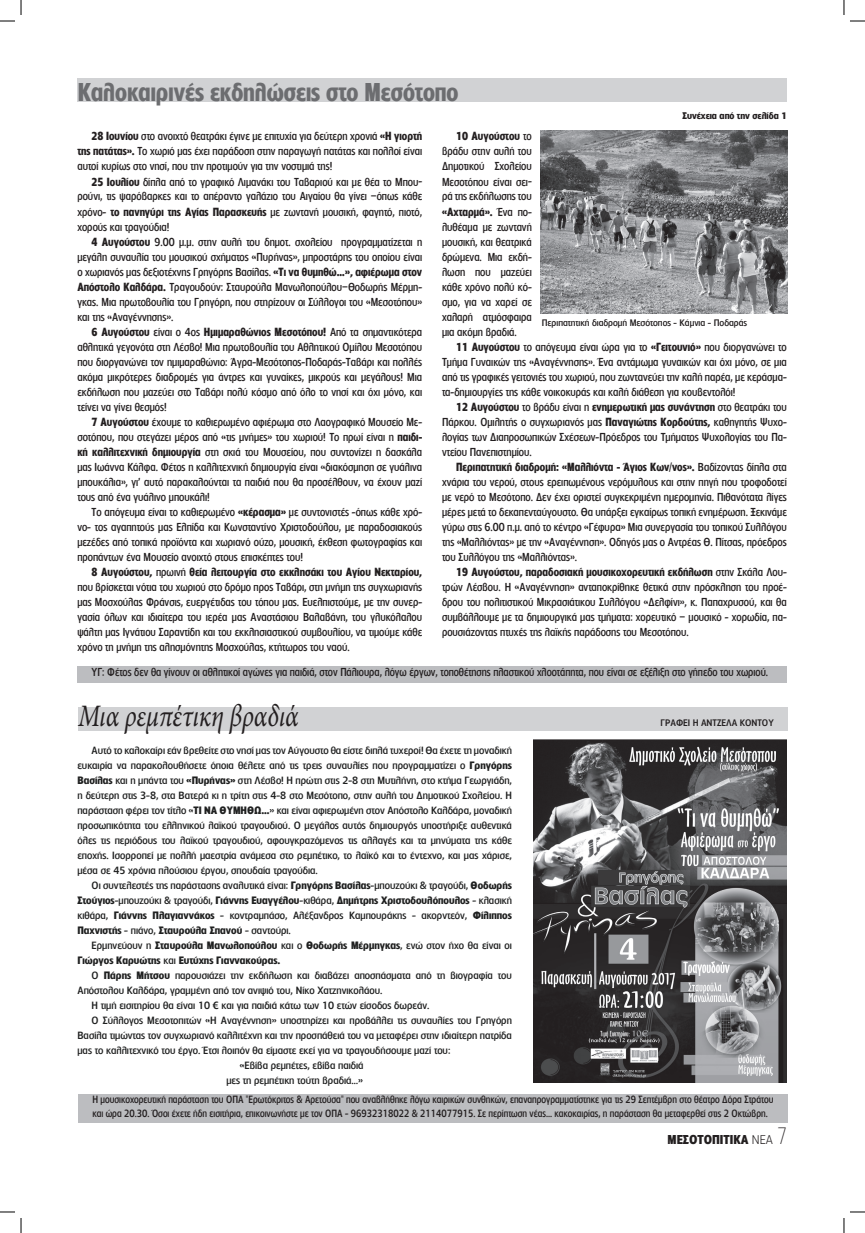
<style>
.page{position:relative;width:865px;height:1233px;background:#fff}
.page>*{position:absolute;margin:0;border:0;box-sizing:border-box;transform-origin:0 0}
.t1{font:italic 31.2px "Minion Pro";color:#231f20;scale:.8 1}
.t2{font:700 24px "PF Lounge";color:#6c6d70;scale:.9 1}
.t3{font:700 12px "PF Lounge";color:#231f20}
.t4{font:500 11px/15px "PF Lounge";color:#231f20;text-align:justify;scale:.9 1}
.t5{font:500 11px "PF Lounge";color:#231f20;scale:.88 1}
.t6{font:500 10px/15px "PF Lounge";color:#1f2020;text-align:justify}
.t7{font:500 10px/14px "PF Lounge";color:#231f20;scale:.88 1}
.t8{font:700 10px/15px "PF Lounge";color:#1f2020}
.t9{font:500 9px "PF Lounge";color:#231f20}
.t10{font:700 9px "PF Lounge";color:#231f20}
.s1{font-weight:700}
.s2{font-weight:500}
.s3{font-weight:300}
.s4{font-weight:100;font-size:22.5px}
</style>
<div class="page">
<div style="left:77px;top:666px;width:709px;height:17px;background:#bcbdc0"></div>
<div style="left:78px;top:78px;width:708px;height:23px;background:#d1d2d4"></div>
<div style="left:78px;top:708px;width:708px;height:23px;background:#d1d2d4"></div>
<img style="left:533px;top:739px;width:253px;height:343px">
<div style="left:78px;top:1093px;width:709px;height:29px;background:#bcbdc0"></div>
<img style="left:540px;top:130px;width:246px;height:184px">
<svg style="left:0;top:1211px;width:15px;height:1px"></svg>
<svg style="left:850px;top:1211px;width:14px;height:1px"></svg>
<svg style="left:0;top:0;width:22px;height:22px"></svg>
<svg style="left:20px;top:1218px;width:2px;height:15px"></svg>
<svg style="left:843px;top:0;width:21px;height:22px"></svg>
<svg style="left:843px;top:1218px;width:1px;height:15px"></svg>
<h2 class="t2" style="left:78px;top:78px;width:424px">Καλοκαιρινές εκδηλώσεις στο Μεσότοπο</h2>
<p class="t10" style="left:682px;top:111px;width:106px">Συνέχεια από την σελίδα 1</p>
<p class="t4" style="left:77px;top:129px;width:384px;text-indent:14px"><span class="s1">28 Ιουνίου</span> στο ανοιχτό θεατράκι έγινε με επιτυχία για δεύτερη χρονιά <span class="s1">«Η γιορτή της πατάτας».</span> Το χωριό μας έχει παράδοση στην παραγωγή πατάτας και πολλοί είναι αυτοί κυρίως στο νησί, που την προτιμούν για την νοστιμιά της!</p>
<p class="t4" style="left:77px;top:174px;width:384px;text-indent:14px"><span class="s1">25 Ιουλίου</span> δίπλα από το γραφικό Λιμανάκι του Ταβαριού και με θέα το Μπου&shy;ρούνι, τις ψαρόβαρκες και το απέραντο γαλάζιο του Αιγαίου θα γίνει –όπως κάθε χρόνο- <span class="s1">το πανηγύρι της Αγίας Παρασκευής</span> με ζωντανή μουσική, φαγητό, πιοτό, χορούς και τραγούδια!</p>
<p class="t4" style="left:77px;top:234px;width:384px;text-indent:14px"><span class="s1">4 Αυγούστου</span> 9.00 μ.μ. στην αυλή του δημοτ. σχολείου προγραμματίζεται η μεγάλη συναυλία του μουσικού σχήματος «Πυρήνας», μπροστάρης του οποίου είναι ο χωριανός μας δεξιοτέχνης Γρηγόρης Βασίλας. <span class="s1">«Τι να θυμηθώ…», αφιέρωμα στον Απόστολο Καλδάρα.</span> Τραγουδούν: Σταυρούλα Μανωλοπούλου–Θοδωρής Μέρμη&shy;γκας. Μια πρωτοβουλία του Γρηγόρη, που στηρίζουν οι Σύλλογοι του «Μεσοτόπου» και της «Αναγέννησης».</p>
<p class="t4" style="left:77px;top:324px;width:384px;text-indent:14px"><span class="s1">6 Αυγούστου</span> είναι ο 4ος <span class="s1">Ημιμαραθώνιος Μεσοτόπου!</span> Από τα σημαντικότερα αθλητικά γεγονότα στη Λέσβο! Μια πρωτοβουλία του Αθλητικού Ομίλου Μεσοτόπου που διοργανώνει τον ημιμαραθώνιο: Άγρα-Μεσότοπος-Ποδαράς-Ταβάρι και πολλές ακόμα μικρότερες διαδρομές για άντρες και γυναίκες, μικρούς και μεγάλους! Μια εκδήλωση που μαζεύει στο Ταβάρι πολύ κόσμο από όλο το νησί και όχι μόνο, και τείνει να γίνει θεσμός!</p>
<p class="t4" style="left:77px;top:414px;width:384px;text-indent:14px"><span class="s1">7 Αυγούστου</span> έχουμε το καθιερωμένο αφιέρωμα στο Λαογραφικό Μουσείο Με&shy;σοτόπου, που στεγάζει μέρος από «τις μνήμες» του χωριού! Το πρωί είναι η <span class="s1">παιδι&shy;κή καλλιτεχνική δημιουργία</span> στη σκιά του Μουσείου, που συντονίζει η δασκάλα μας Ιωάννα Κάλφα. Φέτος η καλλιτεχνική δημιουργία είναι «διακόσμηση σε γυάλινα μπουκάλια», γι’ αυτό παρακαλούνται τα παιδιά που θα προσέλθουν, να έχουν μαζί τους από ένα γυάλινο μπουκάλι!</p>
<p class="t4" style="left:77px;top:504px;width:384px;text-indent:14px">Το απόγευμα είναι το καθιερωμένο <span class="s1">«κέρασμα»</span> με συντονιστές -όπως κάθε χρό&shy;νο- τος αγαπητούς μας Ελπίδα και Κωνσταντίνο Χριστοδούλου, με παραδοσιακούς μεζέδες από τοπικά προϊόντα και χωριανό ούζο, μουσική, έκθεση φωτογραφίας και προπάντων ένα Μουσείο ανοιχτό στους επισκέπτες του!</p>
<p class="t4" style="left:77px;top:564px;width:384px;text-indent:14px"><span class="s1">8 Αυγούστου,</span> πρωινή <span class="s1">θεία λειτουργία στο εκκλησάκι του Αγίου Νεκταρίου, </span>που βρίσκεται νότια του χωριού στο δρόμο προς Ταβάρι, στη μνήμη της συγχωριανής μας Μοσχούλας Φράνσις, ευεργέτιδας του τόπου μας. Ευελπιστούμε, με την συνερ&shy;γασία όλων και ιδιαίτερα του ιερέα μας Αναστάσιου Βαλαβάνη, του γλυκόλαλου ψάλτη μας Ιγνάτιου Σαραντίδη και του εκκλησιαστικού συμβουλίου, να τιμούμε κάθε χρόνο τη μνήμη της αλησμόνητης Μοσχούλας, κτήτωρος του ναού.</p>
<p class="t4" style="left:442px;top:129px;width:101px;text-indent:14px"><span class="s1">10 Αυγούστου</span> το βράδυ στην αυλή του Δημοτικού Σχολείου Μεσοτόπου είναι σει&shy;ρά της εκδήλωσης του <span class="s1">«Αχταρμά».</span> Ένα πο&shy;λυθέαμα με ζωντανή μουσική, και θεατρικά δρώμενα. Μια εκδή&shy;λωση που μαζεύει κάθε χρόνο πολύ κό&shy;σμο, για να χαρεί σε χαλαρή ατμόσφαιρα μια ακόμη βραδιά.</p>
<p class="t4" style="left:442px;top:339px;width:384px;text-indent:14px"><span class="s1">11 Αυγούστου</span> το απόγευμα είναι ώρα για το <span class="s1">«Γειτουνιό»</span> που διοργανώνει το Τμήμα Γυναικών της «Αναγέννησης». Ένα αντάμωμα γυναικών και όχι μόνο, σε μια από τις γραφικές γειτονιές του χωριού, που ζωντανεύει την καλή παρέα, με κεράσμα&shy;τα-δημιουργίες της κάθε νοικοκυράς και καλή διάθεση για κουβεντολόι!</p>
<p class="t4" style="left:442px;top:399px;width:384px;text-indent:14px"><span class="s1">12 Αυγούστου</span> το βράδυ είναι η <span class="s1">ενημερωτική μας συνάντηση</span> στο θεατράκι του Πάρκου. Ομιλητής ο συγχωριανός μας <span class="s1">Παναγιώτης Κορδούτης,</span> καθηγητής Ψυχο&shy;λογίας των Διαπροσωπικών Σχέσεων-Πρόεδρος του Τμήματος Ψυχολογίας του Πα&shy;ντείου Πανεπιστημίου.</p>
<p class="t4" style="left:442px;top:459px;width:384px;text-indent:14px"><span class="s1">Περιπατητική διαδρομή: «Μαλλιόντα - Άγιος Κων/νος».</span> Βαδίζοντας δίπλα στα χνάρια του νερού, στους ερειπωμένους νερόμυλους και στην πηγή που τροφοδοτεί με νερό το Μεσότοπο. Δεν έχει οριστεί συγκεκριμένη ημερομηνία. Πιθανότατα λίγες μέρες μετά το δεκαπενταύγουστο. Θα υπάρξει εγκαίρως τοπική ενημέρωση. Ξεκινάμε γύρω στις 6.00 π.μ. από το κέντρο «Γέφυρα» Μια συνεργασία του τοπικού Συλλόγου της «Μαλλιόντας» με την «Αναγέννηση». Οδηγός μας ο Αντρέας Θ. Πίτσας, πρόεδρος του Συλλόγου της «Μαλλιόντας».</p>
<p class="t4" style="left:442px;top:564px;width:384px;text-indent:14px"><span class="s1">19 Αυγούστου, παραδοσιακή μουσικοχορευτική εκδήλωση</span> στην Σκάλα Λου&shy;τρών Λέσβου. Η «Αναγέννηση» ανταποκρίθηκε θετικά στην πρόσκληση του προέ&shy;δρου του πολιτιστικού Μικρασιάτικου Συλλόγου «Δελφίνι», κ. Παπαχρυσού, και θα συμβάλλουμε με τα δημιουργικά μας τμήματα: χορευτικό – μουσικό - χορωδία, πα&shy;ρουσιάζοντας πτυχές της λαϊκής παράδοσης του Μεσοτόπου.</p>
<p class="t9" style="left:541px;top:318px;width:207px">Περιπατητική διαδρομή Μεσότοπος - Κάμνια - Ποδαράς</p>
<p class="t5" style="left:91px;top:666px;width:770px">ΥΓ: Φέτος δεν θα γίνουν οι αθλητικοί αγώνες για παιδιά, στον Πάλιουρα, λόγω έργων, τοποθέτησης πλαστικού χλοοτάπητα, που είναι σε εξέλιξη στο γήπεδο του χωριού.</p>
<h1 class="t1" style="left:78px;top:695px;width:277px">Μια ρεμπέτικη βραδιά</h1>
<p class="t6" style="left:77px;top:743px;width:436px;text-indent:14px">Αυτό το καλοκαίρι εάν βρεθείτε στο νησί μας τον Αύγουστο θα είστε διπλά τυχεροί! Θα έχετε τη μοναδική ευκαιρία να παρακολουθήσετε όποια θέλετε από τις τρεις συναυλίες που προγραμματίζει ο <span class="s1">Γρηγόρης Βασίλας</span> και η μπάντα του <span class="s1">«Πυρήνας»</span> στη Λέσβο! Η πρώτη στις 2-8 στη Μυτιλήνη, στο κτήμα Γεωργιάδη, η δεύτερη στις 3-8, στα Βατερά κι η τρίτη στις 4-8 στο Μεσότοπο, στην αυλή του Δημοτικού Σχολείου. Η παράσταση φέρει τον τίτλο «<span class="s1">ΤΙ ΝΑ ΘΥΜΗΘΩ…</span>» και είναι αφιερωμένη στον Απόστολο Καλδάρα, μοναδική προσωπικότητα του ελληνικού λαϊκού τραγουδιού. Ο μεγάλος αυτός δημιουργός υποστήριξε αυθεντικά όλες τις περιόδους του λαϊκού τραγουδιού, αφουγκραζόμενος τις αλλαγές και τα μηνύματα της κάθε εποχής. Ισορροπεί με πολλή μαεστρία ανάμεσα στο ρεμπέτικο, το λαϊκό και το έντεχνο, και μας χάρισε, μέσα σε 45 χρόνια πλούσιου έργου, σπουδαία τραγούδια.</p>
<p class="t6" style="left:77px;top:878px;width:436px;text-indent:14px">Οι συντελεστές της παράστασης αναλυτικά είναι: <span class="s1">Γρηγόρης Βασίλας</span>-μπουζούκι &amp; τραγούδι, <span class="s1">Θοδωρής Στούγιος</span>-μπουζούκι &amp; τραγούδι, <span class="s1">Γιάννης Ευαγγέλου</span>-κιθάρα, <span class="s1">Δημήτρης Χριστοδουλόπουλος</span> - κλασική κιθάρα, <span class="s1">Γιάννης Πλαγιαννάκος</span> - κοντραμπάσο, Αλέξανδρoς Καμπουράκης - ακορντεόν, <span class="s1">Φίλιππος Παχνιστής</span> - πιάνο, <span class="s1">Σταυρούλα Σπανού</span> - σαντούρι.</p>
<p class="t8" style="left:77px;top:938px;width:436px;text-indent:14px"><span class="s2">Ερμηνεύουν η</span> Σταυρούλα Μανωλοπούλου <span class="s2">και ο</span> Θοδωρής Μέρμηγκας<span class="s2">, ενώ στον ήχο θα είναι οι<br></span>Γιώργος Καρυώτης <span class="s2">και</span> Ευτύχης Γιαννακούρας.</p>
<p class="t6" style="left:92px;top:968px;width:421px">Ο <span class="s1">Πάρης Μήτσου</span> παρουσιάζει την εκδήλωση και διαβάζει αποσπάσματα από τη βιογραφία του</p>
<p class="t6" style="left:77px;top:983px;width:306px">Απόστολου Καλδάρα, γραμμένη από τον ανιψιό του, Νίκο Χατζηνικολάου.</p>
<p class="t6" style="left:92px;top:998px;width:339px">Η τιμή εισιτηρίου θα είναι 10 € και για παιδιά κάτω των 10 ετών είσοδος δωρεάν.</p>
<p class="t6" style="left:92px;top:1013px;width:421px">Ο Σύλλογος Μεσοτοπιτών «Η Αναγέννηση» υποστηρίζει και προβάλλει τις συναυλίες του Γρηγόρη</p>
<p class="t6" style="left:77px;top:1028px;width:436px">Βασίλα τιμώντας τον συγχωριανό καλλιτέχνη και την προσπάθειά του να μεταφέρει στην ιδιαίτερη πατρίδα</p>
<p class="t6" style="left:77px;top:1043px;width:374px">μας το καλλιτεχνικό του έργο. Έτσι λοιπόν θα είμαστε εκεί για να τραγουδήσουμε μαζί του:</p>
<p class="t6" style="left:240px;top:1058px;width:125px">«Εβίβα ρεμπέτες, εβίβα παιδιά</p>
<p class="t6" style="left:226px;top:1073px;width:138px">μες τη ρεμπέτικη τούτη βραδιά…»</p>
<p class="t9" style="left:660px;top:717px;width:16px">Γράφει</p>
<p class="t9" style="left:692px;top:717px;width:35px">ηΆντζελα</p>
<p class="t9" style="left:739px;top:717px;width:12px">Κοντο</p>
<p class="t9" style="left:767px;top:717px;width:7px">ύ</p>
<p class="t7" style="left:92px;top:1092px;width:775px">Η μουσικοχορευτική παράσταση του ΟΠΑ "Ερωτόκριτος &amp; Αρετούσα" που αναβλήθηκε λόγω καιρικών συνθηκών, επαναπρογραμματίστηκε για τις 29 Σεπτέμβρη στο θέατρο Δόρα Στράτου και ώρα 20.30. Όσοι έχετε ήδη εισιτήρια, επικοινωνήστε με τον ΟΠΑ - 96932318022 &amp; 2114077915. Σε περίπτωση νέας... κακοκαιρίας, η παράσταση θα μεταφερθεί στις 2 Οκτώβρη.</p>
<p class="t3" style="left:667px;top:1132px;width:121px">ΜΕΣΟΤΟΠΙΤΙΚΑ <span class="s3">ΝΕΑ</span> <span class="s4">7</span></p>
</div>
